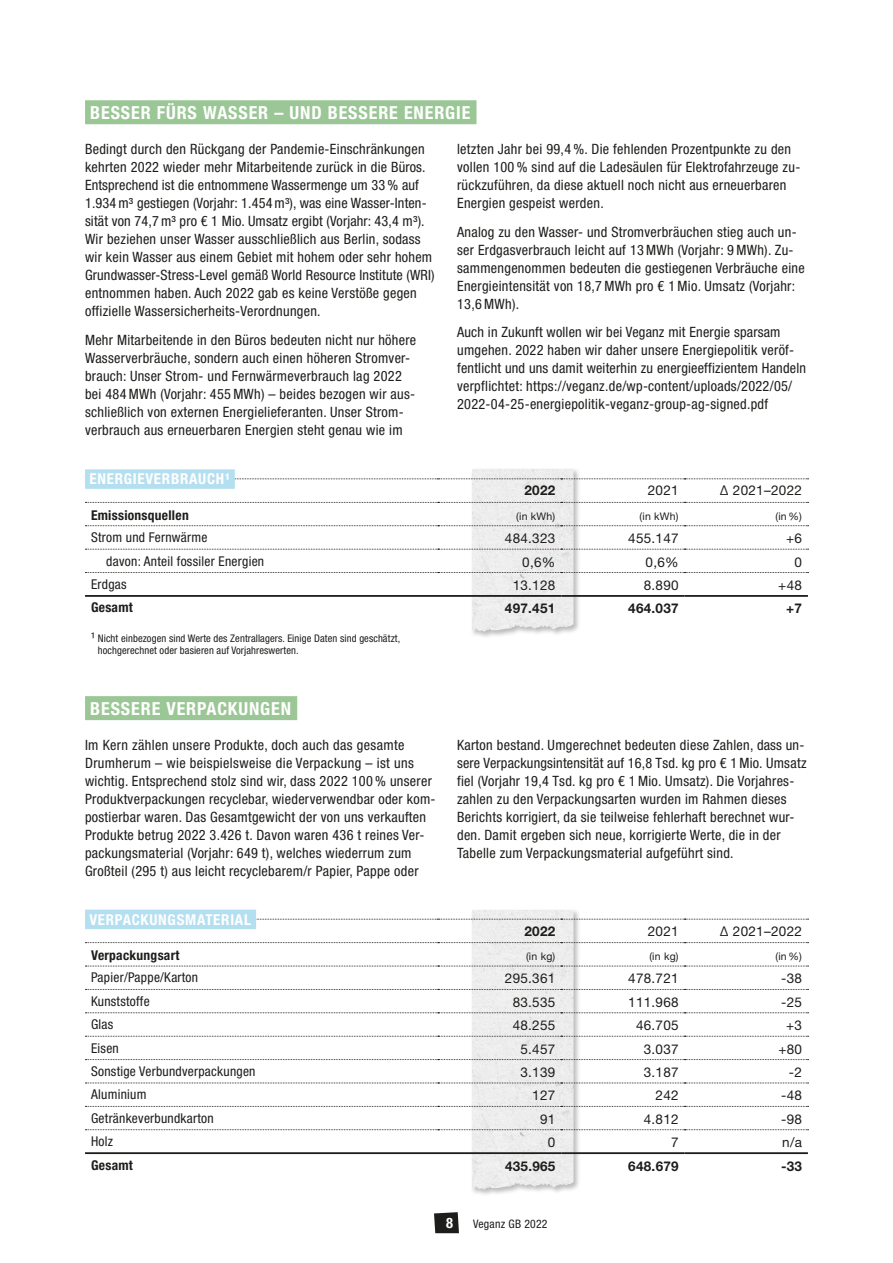
<style>
.page{position:relative;width:893px;height:1263px;background:#fff}
.page>*{position:absolute;margin:0;border:0;box-sizing:border-box;transform-origin:0 0}
.t1{font:700 condensed 18px "Helvetica Neue LT Std";letter-spacing:.05em;color:#fff}
.t2{font:700 condensed 15px "Helvetica Neue LT Std";letter-spacing:.05em;color:#fff}
.t3{font:700 condensed 14.4px "Helvetica Neue LT Std";color:#fff}
.t4{font:condensed 14.25px/18px "Helvetica Neue LT Std";letter-spacing:.02em;color:#1d1d1b}
.t5{font:13.5px "Helvetica Neue LT Std";letter-spacing:.02em;color:#1d1d1b}
.t6{font:condensed 13.5px "Helvetica Neue LT Std";letter-spacing:.02em;color:#1d1d1b}
.t7{font:700 condensed 13.5px "Helvetica Neue LT Std";letter-spacing:.02em;color:#1d1d1b}
.t8{font:700 13.5px "Helvetica Neue LT Std";letter-spacing:.02em;color:#1d1d1b}
.t9{font:condensed 11.7px "Helvetica Neue LT Std";letter-spacing:.02em;color:#1d1d1b}
.t10{font:condensed 10.5px/12px "Helvetica Neue LT Std";letter-spacing:.01em;color:#1d1d1b}
.t11{font:10.5px "Helvetica Neue LT Std";letter-spacing:.02em;color:#1d1d1b}
.s1{font-size:13.5px}
</style>
<div class="page">
<div style="left:85px;top:100px;width:391px;height:24px;background:#9bc796"></div>
<div style="left:85px;top:696px;width:212px;height:24px;background:#9bc796"></div>
<div style="left:470px;top:467px;width:111px;height:172px;background:#1d1d1b;opacity:.3"></div>
<img style="left:472px;top:469px;width:101px;height:163px">
<svg style="left:85px;top:502px;width:723px;height:1px"></svg>
<svg style="left:85px;top:525px;width:723px;height:1px"></svg>
<svg style="left:85px;top:549px;width:723px;height:1px"></svg>
<svg style="left:85px;top:572px;width:723px;height:1px"></svg>
<hr style="left:85px;top:595px;width:353px;height:2px;background:#1d1d1b">
<hr style="left:438px;top:595px;width:123px;height:2px;background:#1d1d1b">
<hr style="left:561px;top:595px;width:124px;height:2px;background:#1d1d1b">
<hr style="left:685px;top:595px;width:123px;height:2px;background:#1d1d1b">
<svg style="left:235px;top:478px;width:573px;height:1px"></svg>
<div style="left:85px;top:469px;width:150px;height:20px;background:#b4dff0"></div>
<div style="left:470px;top:908px;width:111px;height:289px;background:#1d1d1b;opacity:.3"></div>
<img style="left:472px;top:910px;width:101px;height:280px">
<svg style="left:85px;top:942px;width:723px;height:1px"></svg>
<svg style="left:85px;top:966px;width:723px;height:1px"></svg>
<svg style="left:85px;top:989px;width:723px;height:1px"></svg>
<svg style="left:85px;top:1012px;width:723px;height:1px"></svg>
<svg style="left:85px;top:1036px;width:723px;height:1px"></svg>
<svg style="left:85px;top:1059px;width:723px;height:1px"></svg>
<svg style="left:85px;top:1082px;width:723px;height:1px"></svg>
<svg style="left:85px;top:1106px;width:723px;height:1px"></svg>
<svg style="left:85px;top:1129px;width:723px;height:1px"></svg>
<hr style="left:85px;top:1152px;width:353px;height:2px;background:#1d1d1b">
<hr style="left:438px;top:1152px;width:123px;height:2px;background:#1d1d1b">
<hr style="left:561px;top:1152px;width:124px;height:2px;background:#1d1d1b">
<hr style="left:685px;top:1152px;width:123px;height:2px;background:#1d1d1b">
<svg style="left:256px;top:919px;width:552px;height:1px"></svg>
<div style="left:85px;top:910px;width:171px;height:19px;background:#b4dff0"></div>
<svg style="left:434px;top:1212px;width:25px;height:21px"></svg>
<p class="t1" style="left:90px;top:102px;width:382px">BESSER FÜRS WASSER – UND BESSERE ENERGIE</p>
<p class="t4" style="left:85px;top:140px;width:351px">Bedingt durch den Rückgang der Pandemie-Einschränkungen kehrten 2022 wieder mehr Mitarbeitende zurück in die Büros.<br>Entsprechend ist die entnommene Wassermenge um 33% auf 1.934 m3 gestiegen (Vorjahr: 1.454 m3), was eine Wasser-Inten&shy;sität von 74,7 m3 pro € 1 Mio. Umsatz ergibt (Vorjahr: 43,4 m3).<br>Wir beziehen unser Wasser ausschließlich aus Berlin, sodass wir kein Wasser aus einem Gebiet mit hohem oder sehr hohem Grundwasser-Stress-Level gemäß World Resource Institute (WRI) entnommen haben. Auch 2022 gab es keine Verstöße gegen offizielle Wassersicherheits-Verordnungen.</p>
<p class="t4" style="left:85px;top:331px;width:333px">Mehr Mitarbeitende in den Büros bedeuten nicht nur höhere Wasserverbräuche, sondern auch einen höheren Stromver&shy;brauch: Unser Strom- und Fernwärmeverbrauch lag 2022 bei 484 MWh (Vorjahr: 455 MWh) – beides bezogen wir aus&shy;schließlich von externen Energielieferanten. Unser Strom&shy;verbrauch aus erneuerbaren Energien steht genau wie im</p>
<p class="t4" style="left:457px;top:140px;width:345px">letzten Jahr bei 99,4 %. Die fehlenden Prozentpunkte zu den vollen 100 % sind auf die Ladesäulen für Elektrofahrzeuge zu&shy;rückzuführen, da diese aktuell noch nicht aus erneuerbaren Energien gespeist werden.</p>
<p class="t4" style="left:457px;top:223px;width:349px">Analog zu den Wasser- und Stromverbräuchen stieg auch un&shy;ser Erdgasverbrauch leicht auf 13 MWh (Vorjahr: 9 MWh). Zu&shy;sammengenommen bedeuten die gestiegenen Verbräuche eine Energieintensität von 18,7 MWh pro € 1 Mio. Umsatz (Vorjahr:<br>13,6 MWh).</p>
<p class="t4" style="left:457px;top:323px;width:350px">Auch in Zukunft wollen wir bei Veganz mit Energie sparsam umgehen. 2022 haben wir daher unsere Energiepolitik veröf&shy;fentlicht und uns damit weiterhin zu energieeffizientem Handeln verpflichtet: https://veganz.de/wp-content/uploads/2022/05/ 2022-04-25-energiepolitik-veganz-group-ag-signed.pdf</p>
<p class="t2" style="left:89px;top:470px;width:142px">ENERGIEVERBRAUCH¹</p>
<p class="t8" style="left:524px;top:482px;width:32px">2022</p>
<p class="t5" style="left:648px;top:482px;width:32px">2021</p>
<p class="t5" style="left:720px;top:482px;width:83px">Δ 2021–2022</p>
<p class="t7" style="left:91px;top:507px;width:99px">Emissionsquellen</p>
<p class="t11" style="left:516px;top:510px;width:41px">(in kWh)</p>
<p class="t11" style="left:640px;top:510px;width:41px">(in kWh)</p>
<p class="t11" style="left:775px;top:510px;width:28px">(in%)</p>
<p class="t6" style="left:91px;top:530px;width:118px">Strom und Fernwärme</p>
<p class="t5" style="left:505px;top:530px;width:52px">484.323</p>
<p class="t5" style="left:628px;top:530px;width:52px">455.147</p>
<p class="t5" style="left:786px;top:530px;width:17px">+6</p>
<p class="t6" style="left:106px;top:553px;width:159px">davon: Anteil fossiler Energien</p>
<p class="t5" style="left:522px;top:554px;width:35px">0,6%</p>
<p class="t5" style="left:645px;top:554px;width:35px">0,6%</p>
<p class="t5" style="left:794px;top:554px;width:9px">0</p>
<p class="t6" style="left:91px;top:576px;width:37px">Erdgas</p>
<p class="t5" style="left:513px;top:577px;width:44px">13.128</p>
<p class="t5" style="left:644px;top:577px;width:36px">8.890</p>
<p class="t5" style="left:778px;top:577px;width:25px">+48</p>
<p class="t7" style="left:91px;top:599px;width:43px">Gesamt</p>
<p class="t8" style="left:505px;top:600px;width:52px">497.451</p>
<p class="t8" style="left:628px;top:600px;width:52px">464.037</p>
<p class="t8" style="left:786px;top:600px;width:17px">+7</p>
<p class="t10" style="left:98px;top:632px;width:304px;text-indent:-7px"><span class="s1">¹</span> Nicht einbezogen sind Werte des Zentrallagers. Einige Daten sind geschätzt, hochgerechnet oder basieren auf Vorjahreswerten.</p>
<p class="t1" style="left:90px;top:698px;width:202px">BESSERE VERPACKUNGEN</p>
<p class="t4" style="left:85px;top:736px;width:352px">Im Kern zählen unsere Produkte, doch auch das gesamte Drumherum – wie beispielsweise die Verpackung – ist uns wichtig. Entsprechend stolz sind wir, dass 2022 100 % unserer Produktverpackungen recyclebar, wiederverwendbar oder kom&shy;postierbar waren. Das Gesamtgewicht der von uns verkauften Produkte betrug 2022 3.426 t. Davon waren 436 t reines Ver&shy;packungsmaterial (Vorjahr: 649 t), welches wiederrum zum Großteil (295 t) aus leicht recyclebarem/r Papier, Pappe oder</p>
<p class="t4" style="left:457px;top:736px;width:351px">Karton bestand. Umgerechnet bedeuten diese Zahlen, dass un&shy;sere Verpackungsintensität auf 16,8 Tsd. kg pro € 1 Mio. Umsatz fiel (Vorjahr 19,4 Tsd. kg pro € 1 Mio. Umsatz). Die Vorjahres&shy;zahlen zu den Verpackungsarten wurden im Rahmen dieses Berichts korrigiert, da sie teilweise fehlerhaft berechnet wur&shy;den. Damit ergeben sich neue, korrigierte Werte, die in der Tabelle zum Verpackungsmaterial aufgeführt sind.</p>
<p class="t2" style="left:89px;top:910px;width:163px">VERPACKUNGSMATERIAL</p>
<p class="t8" style="left:524px;top:922px;width:32px">2022</p>
<p class="t5" style="left:648px;top:923px;width:32px">2021</p>
<p class="t5" style="left:720px;top:923px;width:83px">Δ 2021–2022</p>
<p class="t7" style="left:91px;top:947px;width:90px">Verpackungsart</p>
<p class="t11" style="left:526px;top:950px;width:31px">(in kg)</p>
<p class="t11" style="left:649px;top:950px;width:31px">(in kg)</p>
<p class="t11" style="left:775px;top:950px;width:28px">(in%)</p>
<p class="t6" style="left:91px;top:970px;width:109px">Papier/Pappe/Karton</p>
<p class="t5" style="left:505px;top:970px;width:52px">295.361</p>
<p class="t5" style="left:628px;top:970px;width:52px">478.721</p>
<p class="t5" style="left:781px;top:970px;width:22px">-38</p>
<p class="t6" style="left:91px;top:993px;width:60px">Kunststoffe</p>
<p class="t5" style="left:513px;top:994px;width:44px">83.535</p>
<p class="t5" style="left:628px;top:994px;width:52px">111.968</p>
<p class="t5" style="left:781px;top:994px;width:22px">-25</p>
<p class="t6" style="left:91px;top:1017px;width:24px">Glas</p>
<p class="t5" style="left:513px;top:1017px;width:44px">48.255</p>
<p class="t5" style="left:636px;top:1017px;width:44px">46.705</p>
<p class="t5" style="left:786px;top:1017px;width:17px">+3</p>
<p class="t6" style="left:91px;top:1040px;width:29px">Eisen</p>
<p class="t5" style="left:520px;top:1041px;width:36px">5.457</p>
<p class="t5" style="left:644px;top:1041px;width:36px">3.037</p>
<p class="t5" style="left:778px;top:1041px;width:25px">+80</p>
<p class="t6" style="left:91px;top:1063px;width:166px">Sonstige Verbundverpackungen</p>
<p class="t5" style="left:520px;top:1064px;width:36px">3.139</p>
<p class="t5" style="left:644px;top:1064px;width:36px">3.187</p>
<p class="t5" style="left:789px;top:1064px;width:15px">-2</p>
<p class="t6" style="left:91px;top:1087px;width:57px">Aluminium</p>
<p class="t5" style="left:532px;top:1087px;width:25px">127</p>
<p class="t5" style="left:656px;top:1087px;width:25px">242</p>
<p class="t5" style="left:781px;top:1087px;width:22px">-48</p>
<p class="t6" style="left:91px;top:1110px;width:124px">Getränkeverbundkarton</p>
<p class="t5" style="left:540px;top:1111px;width:17px">91</p>
<p class="t5" style="left:644px;top:1111px;width:36px">4.812</p>
<p class="t5" style="left:781px;top:1111px;width:22px">-98</p>
<p class="t6" style="left:91px;top:1133px;width:24px">Holz</p>
<p class="t5" style="left:548px;top:1134px;width:9px">0</p>
<p class="t5" style="left:671px;top:1134px;width:9px">7</p>
<p class="t5" style="left:782px;top:1134px;width:21px">n/a</p>
<p class="t7" style="left:91px;top:1156px;width:43px">Gesamt</p>
<p class="t8" style="left:505px;top:1157px;width:52px">435.965</p>
<p class="t8" style="left:628px;top:1157px;width:52px">648.679</p>
<p class="t8" style="left:781px;top:1157px;width:23px">-33</p>
<p class="t3" style="left:446px;top:1214px;width:8px">8</p>
<p class="t9" style="left:473px;top:1217px;width:76px">Veganz GB 2022</p>
</div>
